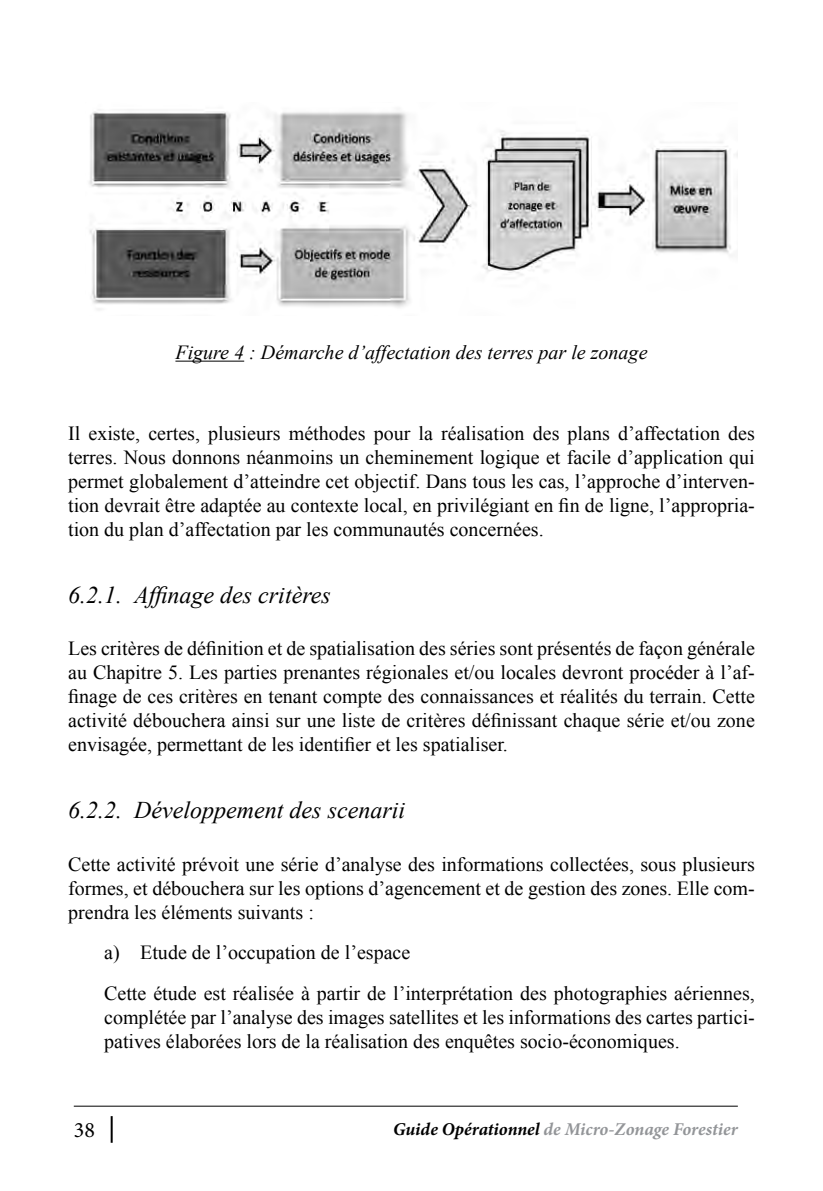
<style>
.page{position:relative;width:823px;height:1191px;background:#fff}
.page>*{position:absolute;margin:0;border:0;box-sizing:border-box;transform-origin:0 0}
.t1{font:italic 24px "Times New Roman";color:#000}
.t2{font:22px "Minion Pro";color:#000}
.t3{font:20px/24px "Times New Roman";color:#000;text-align:justify}
.t4{font:italic 20px "Times New Roman";color:#000}
.t5{font:italic 700 18px "Minion Pro";letter-spacing:-.005em;color:#939598}
.s1{color:#000}
</style>
<div class="page">
<hr style="left:111px;top:1116px;width:2px;height:26px;background:#000">
<hr style="left:74px;top:1105px;width:663px;height:1px;background:#000">
<hr style="left:175px;top:361px;width:69px;height:1px;background:#000">
<img style="left:89px;top:109px;width:648px;height:201px">
<p class="t4" style="left:175px;top:338px;width:473px">Figure 4 : Démarche d’affectation des terres par le zonage</p>
<p class="t3" style="left:68px;top:421px;width:687px">Il existe, certes, plusieurs méthodes pour la réalisation des plans d’affectation des terres. Nous donnons néanmoins un cheminement logique et facile d’application qui permet globalement d’atteindre cet objectif. Dans tous les cas, l’approche d’interven&shy;tion devrait être adaptée au contexte local, en privilégiant en fin de ligne, l’appropria&shy;tion du plan d’affectation par les communautés concernées.</p>
<p class="t1" style="left:68px;top:578px;width:264px">6.2.1. Affinage des critères</p>
<p class="t3" style="left:68px;top:636px;width:688px">Les critères de définition et de spatialisation des séries sont présentés de façon générale au Chapitre 5. Les parties prenantes régionales et/ou locales devront procéder à l’af&shy;finage de ces critères en tenant compte des connaissances et réalités du terrain. Cette activité débouchera ainsi sur une liste de critères définissant chaque série et/ou zone envisagée, permettant de les identifier et les spatialiser.</p>
<p class="t1" style="left:68px;top:793px;width:338px">6.2.2. Développement des scenarii</p>
<p class="t3" style="left:68px;top:851px;width:687px">Cette activité prévoit une série d’analyse des informations collectées, sous plusieurs formes, et débouchera sur les options d’agencement et de gestion des zones. Elle com&shy;prendra les éléments suivants :</p>
<p class="t3" style="left:104px;top:931px;width:652px;line-height:41px">a) Etude de l’occupation de l’espace<br>Cette étude est réalisée à partir de l’interprétation des photographies aériennes,</p>
<p class="t3" style="left:104px;top:1004px;width:651px">complétée par l’analyse des images satellites et les informations des cartes partici&shy;patives élaborées lors de la réalisation des enquêtes socio-économiques.</p>
<p class="t2" style="left:74px;top:1115px;width:23px">38</p>
<p class="t5" style="left:393px;top:1116px;width:346px"><span class="s1">Guide Opérationnel</span> de Micro-Zonage Forestier</p>
</div>
